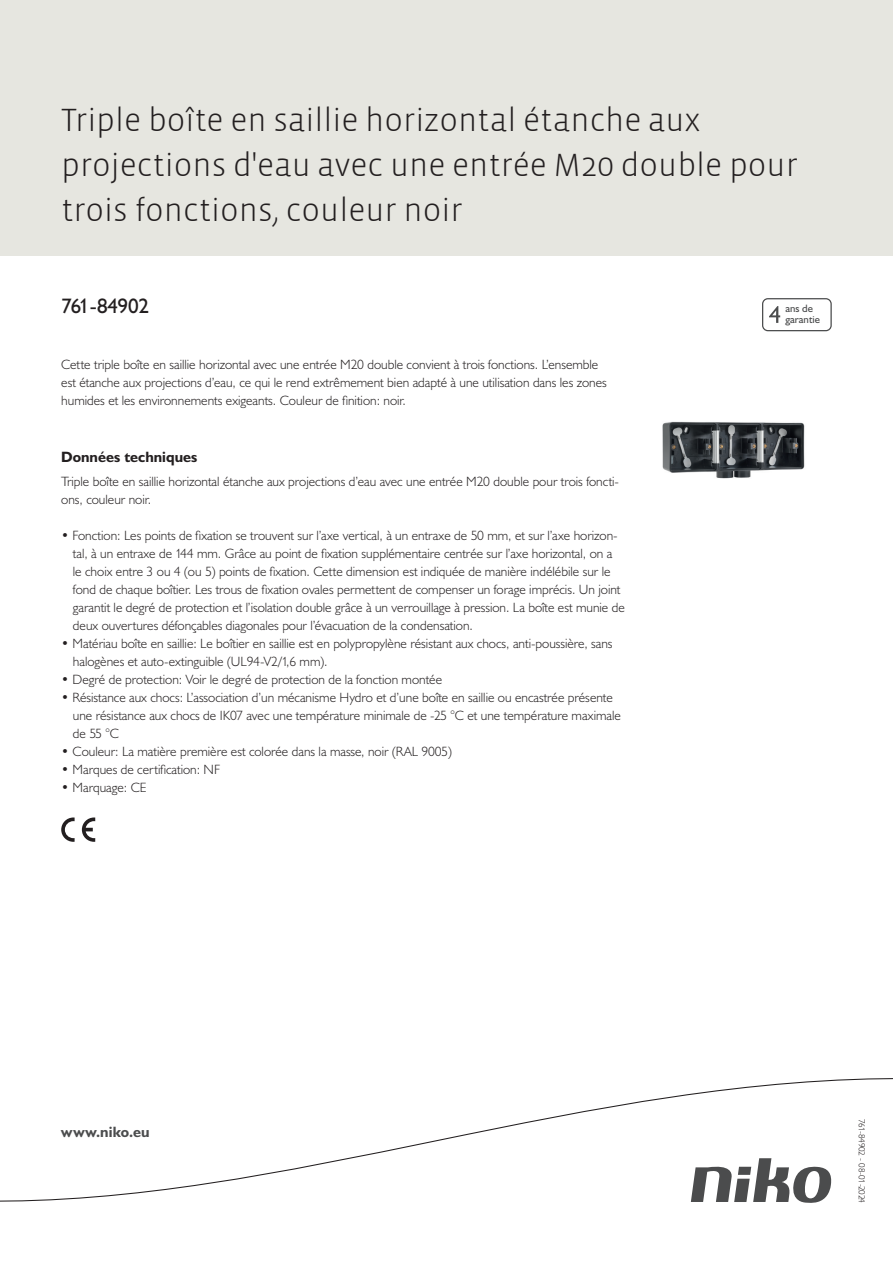
<style>
.page{position:relative;width:893px;height:1263px;background:#fff}
.page>*{position:absolute;margin:0;border:0;box-sizing:border-box;transform-origin:0 0}
.Title_datasheets{font:300 33px/45px "Vista Sans";color:#231f20}
.Article_number{font:21px "Humanist 521 BT";letter-spacing:-.025em;color:#231f20}
.Titles_parts{font:700 15px "Humanist 521 BT";color:#231f20}
.titel_afbeelding{font:700 15px "Humanist 521 BT";letter-spacing:.005em;color:#4b4c4d}
.USP_Bullets{font:300 13.5px/18px "Humanist 521 BT";color:#231f20}
.Platte_tekst_CAB{font:300 13.5px/18px "Humanist 521 BT";color:#231f20}
.t1{font:10.8px/10.8px "Humanist 521 BT";color:#4b4c4d}
.Revision{font:300 9px "Humanist 521 BT";letter-spacing:-.05em;color:#231f20}
</style>
<div class="page">
<div style="left:0;top:0;width:893px;height:255px;background:#e6e6e0"></div>
<svg style="left:82px;top:817px;width:13px;height:25px"></svg>
<svg style="left:61px;top:817px;width:14px;height:25px"></svg>
<svg style="left:762px;top:298px;width:70px;height:33px"></svg>
<svg style="left:0;top:1078px;width:893px;height:125px"></svg>
<img style="left:662px;top:421px;width:143px;height:58px">
<p class="Title_datasheets" style="left:61px;top:98px;width:738px">Triple boîte en saillie horizontal étanche aux projections d'eau avec une entrée M20 double pour trois fonctions, couleur noir</p>
<p class="Article_number" style="left:61px;top:293px;width:89px">761-84902</p>
<p class="t1" style="left:785px;top:303px;width:36px">ans de garantie</p>
<p class="Platte_tekst_CAB" style="left:61px;top:355px;width:547px">Cette triple boîte en saillie horizontal avec une entrée M20 double convient à trois fonctions. L’ensemble est étanche aux projections d’eau, ce qui le rend extrêmement bien adapté à une utilisation dans les zones humides et les environnements exigeants. Couleur de finition: noir.</p>
<p class="Titles_parts" style="left:61px;top:447px;width:138px">Données techniques</p>
<p class="Platte_tekst_CAB" style="left:61px;top:472px;width:559px">Triple boîte en saillie horizontal étanche aux projections d’eau avec une entrée M20 double pour trois foncti&shy;ons, couleur noir.</p>
<p class="USP_Bullets" style="left:73px;top:526px;width:553px;text-indent:-12px">• Fonction: Les points de fixation se trouvent sur l’axe vertical, à un entraxe de 50 mm, et sur l’axe horizon&shy;tal, à un entraxe de 144 mm. Grâce au point de fixation supplémentaire centrée sur l’axe horizontal, on a<br>le choix entre 3 ou 4 (ou 5) points de fixation. Cette dimension est indiquée de manière indélébile sur le fond de chaque boîtier. Les trous de fixation ovales permettent de compenser un forage imprécis. Un joint garantit le degré de protection et l’isolation double grâce à un verrouillage à pression. La boîte est munie de deux ouvertures défonçables diagonales pour l’évacuation de la condensation.</p>
<p class="USP_Bullets" style="left:73px;top:634px;width:541px;text-indent:-12px">• Matériau boîte en saillie: Le boîtier en saillie est en polypropylène résistant aux chocs, anti-poussière, sans halogènes et auto-extinguible (UL94-V2/1,6 mm).</p>
<p class="USP_Bullets" style="left:61px;top:670px;width:382px">• Degré de protection: Voir le degré de protection de la fonction montée</p>
<p class="USP_Bullets" style="left:73px;top:688px;width:549px;text-indent:-12px">• Résistance aux chocs: L’association d’un mécanisme Hydro et d’une boîte en saillie ou encastrée présente une résistance aux chocs de IK07 avec une température minimale de -25 °C et une température maximale de 55 °C</p>
<p class="USP_Bullets" style="left:61px;top:742px;width:392px">• Couleur: La matière première est colorée dans la masse, noir (RAL 9005)</p>
<p class="USP_Bullets" style="left:61px;top:760px;width:160px">• Marques de certification: NF</p>
<p class="USP_Bullets" style="left:61px;top:778px;width:87px">• Marquage: CE</p>
<p class="titel_afbeelding" style="left:61px;top:1122px;width:90px">www.niko.eu</p>
<p class="Revision" style="left:868px;top:1119px;width:85px;rotate:90deg">761-84902 - 08-01-2024</p>
</div>
